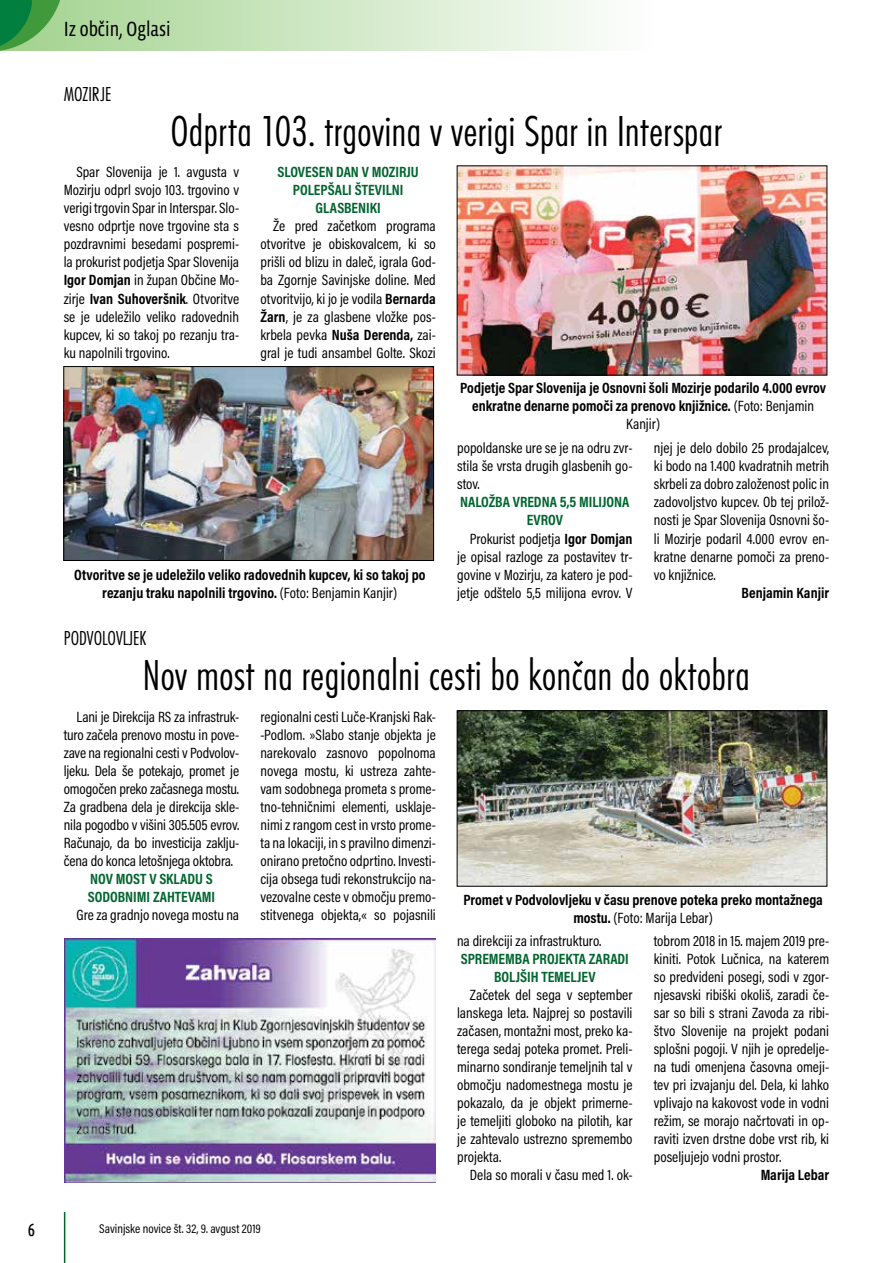
<style>
.page{position:relative;width:893px;height:1263px;background:#fff}
.page>*{position:absolute;margin:0;border:0;box-sizing:border-box;transform-origin:0 0}
.t1{font:45px "Futura TEE Ligh Cond";color:#000}
.t2{font:21px "Futura TEE Ligh Cond";color:#000}
.t3{font:21px "Vista Sans Nar OTCE";color:#000}
.t4{font:18px "Ubuntu Condensed";color:#000}
.t5{font:15px/18px "Acumin Pro Cond";color:#000;text-align:justify}
.t6{font:700 15px/18px "Acumin Pro Cond";color:#000;text-align:center}
.t7{font:700 15px/18px "Acumin Pro Cond";color:#00652e;text-align:center}
.t8{font:12.75px "Acumin Pro Cond";color:#000}
.s1{font-weight:700}
.s2{font-weight:400}
</style>
<div class="page">
<div style="left:0;top:0;width:652px;height:51px;background:linear-gradient(to right,#a2d28e,#fefefd)"></div>
<hr style="left:64px;top:1212px;width:1px;height:51px;background:#00652e">
<svg style="left:0;top:0;width:64px;height:51px;background:#50a65b"></svg>
<img style="left:65px;top:938px;width:371px;height:244px">
<img style="left:459px;top:713px;width:366px;height:171px">
<div style="left:457px;top:711px;width:370px;height:175px;border:1px solid #000"></div>
<img style="left:66px;top:368px;width:366px;height:191px">
<div style="left:64px;top:366px;width:370px;height:195px;border:1px solid #000"></div>
<img style="left:459px;top:168px;width:366px;height:205px">
<div style="left:457px;top:166px;width:370px;height:209px;border:1px solid #000"></div>
<h2 class="t3" style="left:64px;top:16px;width:108px">Iz občin, Oglasi</h2>
<h2 class="t2" style="left:64px;top:82px;width:49px">MOZIRJE</h2>
<h1 class="t1" style="left:171px;top:105px;width:553px">Odprta 103. trgovina v verigi Spar in Interspar</h1>
<p class="t5" style="left:64px;top:163px;width:177px;text-indent:13px">Spar Slovenija je 1. avgusta v Mozirju odprl svojo 103. trgovino v verigi trgovin Spar in Interspar. Slo&shy;vesno odprtje nove trgovine sta s pozdravnimi besedami pospremi&shy;la prokurist podjetja Spar Slovenija <span class="s1">Igor Domjan</span> in župan Občine Mo&shy;zirje <span class="s1">Ivan Suhoveršnik</span>. Otvoritve se je udeležilo veliko radovednih kupcev, ki so takoj po rezanju tra&shy;ku napolnili trgovino.</p>
<p class="t7" style="left:277px;top:163px;width:143px">SLOVESEN DAN V MOZIRJU<br>POLEPŠALI ŠTEVILNI<br>GLASBENIKI</p>
<p class="t5" style="left:260px;top:217px;width:177px;text-indent:13px">Že pred začetkom programa otvoritve je obiskovalcem, ki so prišli od blizu in daleč, igrala God&shy;ba Zgornje Savinjske doline. Med otvoritvijo, ki jo je vodila <span class="s1">Bernarda Žarn</span>, je za glasbene vložke pos&shy;krbela pevka <span class="s1">Nuša Derenda,</span> zai&shy;gral je tudi ansambel Golte. Skozi</p>
<p class="t6" style="left:74px;top:565px;width:353px">Otvoritve se je udeležilo veliko radovednih kupcev, ki so takoj po rezanju traku napolnili trgovino. <span class="s2">(Foto: Benjamin Kanjir)</span></p>
<p class="t6" style="left:460px;top:378px;width:367px">Podjetje Spar Slovenija je Osnovni šoli Mozirje podarilo 4.000 evrov enkratne denarne pomoči za prenovo knjižnice. <span class="s2">(Foto: Benjamin<br>Kanjir)</span></p>
<p class="t5" style="left:457px;top:439px;width:177px">popoldanske ure se je na odru zvr&shy;stila še vrsta drugih glasbenih go&shy;stov.</p>
<p class="t7" style="left:460px;top:493px;width:171px">NALOŽBA VREDNA 5,5 MILIJONA</p>
<p class="t7" style="left:527px;top:511px;width:38px">EVROV</p>
<p class="t5" style="left:470px;top:529px;width:164px">Prokurist podjetja <span class="s1">Igor Domjan</span></p>
<p class="t5" style="left:457px;top:547px;width:177px">je opisal razloge za postavitev tr-</p>
<p class="t5" style="left:457px;top:565px;width:177px">govine v Mozirju, za katero je pod-</p>
<p class="t5" style="left:457px;top:583px;width:177px">jetje odštelo 5,5 milijona evrov. V</p>
<p class="t5" style="left:654px;top:439px;width:177px">njej je delo dobilo 25 prodajalcev, ki bodo na 1.400 kvadratnih metrih skrbeli za dobro založenost polic in zadovoljstvo kupcev. Ob tej prilož&shy;nosti je Spar Slovenija Osnovni šo&shy;li Mozirje podaril 4.000 evrov en&shy;kratne denarne pomoči za preno&shy;vo knjižnice.</p>
<p class="t6" style="left:742px;top:583px;width:89px">Benjamin Kanjir</p>
<h2 class="t2" style="left:64px;top:626px;width:84px">PODVOLOVLJEK</h2>
<h1 class="t1" style="left:143px;top:649px;width:608px">Nov most na regionalni cesti bo končan do oktobra</h1>
<p class="t5" style="left:64px;top:707px;width:177px;text-indent:13px">Lani je Direkcija RS za infrastruk&shy;turo začela prenovo mostu in pove&shy;zave na regionalni cesti v Podvolov&shy;ljeku. Dela še potekajo, promet je omogočen preko začasnega mostu.<br>Za gradbena dela je direkcija skle&shy;nila pogodbo v višini 305.505 evrov.<br>Računajo, da bo investicija zaklju&shy;čena do konca letošnjega oktobra.</p>
<p class="t7" style="left:88px;top:869px;width:129px;text-align:left">NOV MOST V SKLADU S<br>SODOBNIMI ZAHTEVAMI</p>
<p class="t5" style="left:77px;top:905px;width:164px">Gre za gradnjo novega mostu na</p>
<p class="t5" style="left:260px;top:707px;width:177px">regionalni cesti Luče-Kranjski Rak--Podlom. »Slabo stanje objekta je narekovalo zasnovo popolnoma novega mostu, ki ustreza zahte&shy;vam sodobnega prometa s prome&shy;tno-tehničnimi elementi, usklaje&shy;nimi z rangom cest in vrsto prome&shy;ta na lokaciji, in s pravilno dimenzi&shy;onirano pretočno odprtino. Investi&shy;cija obsega tudi rekonstrukcijo na&shy;vezovalne ceste v območju premo&shy;stitvenega objekta,« so pojasnili</p>
<p class="t4" style="left:28px;top:1219px;width:9px">6</p>
<p class="t8" style="left:99px;top:1221px;width:163px">Savinjske novice št. 32, 9. avgust 2019</p>
<p class="t6" style="left:463px;top:890px;width:361px">Promet v Podvolovljeku v času prenove poteka preko montažnega mostu. <span class="s2">(Foto: Marija Lebar)</span></p>
<p class="t5" style="left:457px;top:932px;width:146px">na direkciji za infrastrukturo.</p>
<p class="t7" style="left:461px;top:950px;width:169px">SPREMEMBA PROJEKTA ZARADI<br>BOLJŠIH TEMELJEV</p>
<p class="t5" style="left:457px;top:986px;width:177px;text-indent:13px">Začetek del sega v september lanskega leta. Najprej so postavili začasen, montažni most, preko ka&shy;terega sedaj poteka promet. Preli&shy;minarno sondiranje temeljnih tal v območju nadomestnega mostu je pokazalo, da je objekt primerne&shy;je temeljiti globoko na pilotih, kar je zahtevalo ustrezno spremembo projekta.</p>
<p class="t5" style="left:470px;top:1166px;width:164px">Dela so morali v času med 1. ok-</p>
<p class="t5" style="left:654px;top:932px;width:177px">tobrom 2018 in 15. majem 2019 pre&shy;kiniti. Potok Lučnica, na katerem so predvideni posegi, sodi v zgor&shy;njesavski ribiški okoliš, zaradi če&shy;sar so bili s strani Zavoda za ribi&shy;štvo Slovenije na projekt podani splošni pogoji. V njih je opredelje&shy;na tudi omenjena časovna omeji&shy;tev pri izvajanju del. Dela, ki lahko vplivajo na kakovost vode in vodni režim, se morajo načrtovati in op&shy;raviti izven drstne dobe vrst rib, ki poseljujejo vodni prostor.</p>
<p class="t6" style="left:761px;top:1166px;width:70px">Marija Lebar</p>
</div>
